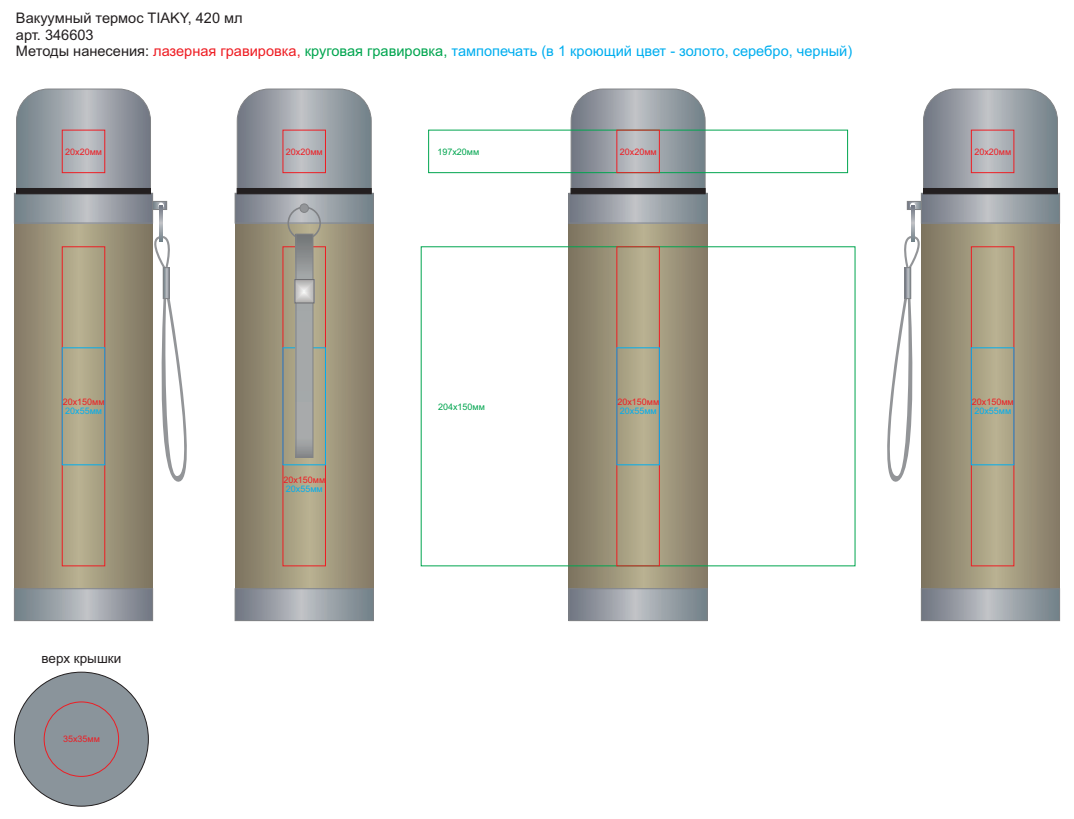
<style>
.page{position:relative;width:1074px;height:819px;background:#fff}
.page>*{position:absolute;margin:0;border:0;box-sizing:border-box;transform-origin:0 0}
.t1{font:14.55px/16.3px "Arial";color:#231f20}
.t2{font:13.5px "Arial";color:#231f20}
.t3{font:9px "Arial";color:#ee1d23}
.t4{font:9px "Arial";color:#00aeef}
.t5{font:9px "Arial";color:#00a54f}
.s1{color:#ee1d23}
.s2{color:#00a54f}
.s3{color:#00aeef}
</style>
<div class="page">
<svg style="left:14px;top:223px;width:139px;height:365px;background:#9a9178"></svg>
<svg style="left:16px;top:590px;width:135px;height:28px;background:#979ea5"></svg>
<div style="left:14px;top:588px;width:139px;height:32px;border:1px solid #808285"></div>
<svg style="left:16px;top:195px;width:135px;height:26px;background:#979ea5"></svg>
<div style="left:14px;top:193px;width:139px;height:30px;border:1px solid #808285"></div>
<svg style="left:16px;top:89px;width:135px;height:105px;background:#93989f"></svg>
<svg style="left:154px;top:203px;width:11px;height:5px"></svg>
<div style="left:152px;top:201px;width:15px;height:9px;border:1px solid #808285"></div>
<svg style="left:158px;top:203px;width:6px;height:5px"></svg>
<svg style="left:146px;top:232px;width:24px;height:40px"></svg>
<svg style="left:160px;top:205px;width:3px;height:36px"></svg>
<svg style="left:161px;top:281px;width:26px;height:201px"></svg>
<svg style="left:165px;top:269px;width:2px;height:28px"></svg>
<div style="left:163px;top:267px;width:6px;height:32px;border:1px solid #808285"></div>
<svg style="left:921px;top:223px;width:138px;height:365px;background:#9a9278"></svg>
<svg style="left:923px;top:590px;width:134px;height:28px;background:#979ea5"></svg>
<div style="left:921px;top:588px;width:138px;height:32px;border:1px solid #808285"></div>
<svg style="left:923px;top:195px;width:134px;height:26px;background:#979ea5"></svg>
<div style="left:921px;top:193px;width:138px;height:30px;border:1px solid #808285"></div>
<svg style="left:923px;top:89px;width:135px;height:105px;background:#93989f"></svg>
<svg style="left:909px;top:203px;width:10px;height:5px"></svg>
<div style="left:907px;top:201px;width:14px;height:9px;border:1px solid #808285"></div>
<svg style="left:910px;top:203px;width:5px;height:5px"></svg>
<svg style="left:904px;top:232px;width:24px;height:40px"></svg>
<svg style="left:911px;top:205px;width:3px;height:36px"></svg>
<svg style="left:887px;top:281px;width:26px;height:201px"></svg>
<svg style="left:906px;top:269px;width:3px;height:28px"></svg>
<div style="left:904px;top:267px;width:7px;height:32px;border:1px solid #808285"></div>
<svg style="left:235px;top:223px;width:138px;height:365px;background:#988f76"></svg>
<svg style="left:569px;top:223px;width:138px;height:365px;background:#999178"></svg>
<svg style="left:237px;top:590px;width:134px;height:28px;background:#979ea5"></svg>
<div style="left:235px;top:588px;width:138px;height:32px;border:1px solid #808285"></div>
<svg style="left:571px;top:590px;width:134px;height:28px;background:#979ea5"></svg>
<div style="left:569px;top:588px;width:138px;height:32px;border:1px solid #808285"></div>
<svg style="left:237px;top:195px;width:134px;height:26px;background:#969ca3"></svg>
<div style="left:235px;top:193px;width:138px;height:30px;border:1px solid #808285"></div>
<svg style="left:571px;top:195px;width:134px;height:26px;background:#979ea5"></svg>
<div style="left:569px;top:193px;width:138px;height:30px;border:1px solid #808285"></div>
<svg style="left:237px;top:89px;width:135px;height:105px;background:#93989f"></svg>
<svg style="left:570px;top:89px;width:135px;height:105px;background:#94999f"></svg>
<div style="left:971px;top:246px;width:43px;height:320px;border:1px solid #ee1d23"></div>
<div style="left:971px;top:347px;width:43px;height:118px;border:1px solid #00aeef"></div>
<div style="left:428px;top:130px;width:420px;height:43px;border:1px solid #00a54f"></div>
<div style="left:971px;top:130px;width:43px;height:43px;border:1px solid #ee1d23"></div>
<div style="left:283px;top:246px;width:43px;height:320px;border:1px solid #ee1d23"></div>
<div style="left:62px;top:246px;width:43px;height:320px;border:1px solid #ee1d23"></div>
<div style="left:616px;top:130px;width:43px;height:43px;border:1px solid #ee1d23"></div>
<div style="left:283px;top:130px;width:43px;height:43px;border:1px solid #ee1d23"></div>
<div style="left:62px;top:130px;width:43px;height:43px;border:1px solid #ee1d23"></div>
<div style="left:14px;top:672px;width:135px;height:134px;background:#8a949b;border:1px solid #231f20;border-radius:50%"></div>
<div style="left:44px;top:701px;width:75px;height:75px;border:1px solid #ee1d23;border-radius:50%"></div>
<div style="left:62px;top:347px;width:43px;height:118px;border:1px solid #00aeef"></div>
<div style="left:283px;top:347px;width:43px;height:118px;border:1px solid #00aeef"></div>
<div style="left:287px;top:206px;width:34px;height:34px;border:2px solid #808285;border-radius:50%"></div>
<div style="left:300px;top:204px;width:9px;height:9px;background:#939598;border:1px solid #808285;border-radius:50%"></div>
<svg style="left:298px;top:236px;width:13px;height:219px;background:#9ea1a2"></svg>
<div style="left:296px;top:234px;width:17px;height:223px;border:1px solid #808285"></div>
<svg style="left:297px;top:281px;width:15px;height:20px"></svg>
<div style="left:295px;top:279px;width:19px;height:24px;border:1px solid #6c6d70"></div>
<div style="left:616px;top:246px;width:43px;height:320px;border:1px solid #ee1d23"></div>
<p class="t1" style="left:16px;top:11px;width:837px">Вакуумный термос TIAKY, 420 мл<br>арт. 346603<br>Методы нанесения: <span class="s1">лазерная гравировка,</span> <span class="s2">круговая гравировка,</span> <span class="s3">тампопечать (в 1 кроющий цвет - золото, серебро, черный)</span></p>
<p class="t3" style="left:65px;top:148px;width:38px">20х20мм</p>
<p class="t3" style="left:286px;top:148px;width:38px">20х20мм</p>
<p class="t5" style="left:437px;top:148px;width:43px">197х20мм</p>
<p class="t3" style="left:620px;top:148px;width:38px">20х20мм</p>
<p class="t3" style="left:974px;top:148px;width:38px">20х20мм</p>
<p class="t3" style="left:63px;top:398px;width:43px">20х150мм</p>
<p class="t4" style="left:65px;top:407px;width:38px">20х55мм</p>
<p class="t2" style="left:41px;top:652px;width:81px">верх крышки</p>
<p class="t3" style="left:63px;top:735px;width:38px">35х35мм</p>
<p class="t3" style="left:283px;top:477px;width:43px">20х150мм</p>
<p class="t4" style="left:286px;top:485px;width:38px">20х55мм</p>
<p class="t5" style="left:438px;top:403px;width:48px">204х150мм</p>
<p class="t3" style="left:617px;top:398px;width:43px">20х150мм</p>
<p class="t4" style="left:620px;top:407px;width:38px">20х55мм</p>
<p class="t3" style="left:972px;top:398px;width:43px">20х150мм</p>
<p class="t4" style="left:974px;top:407px;width:38px">20х55мм</p>
</div>
